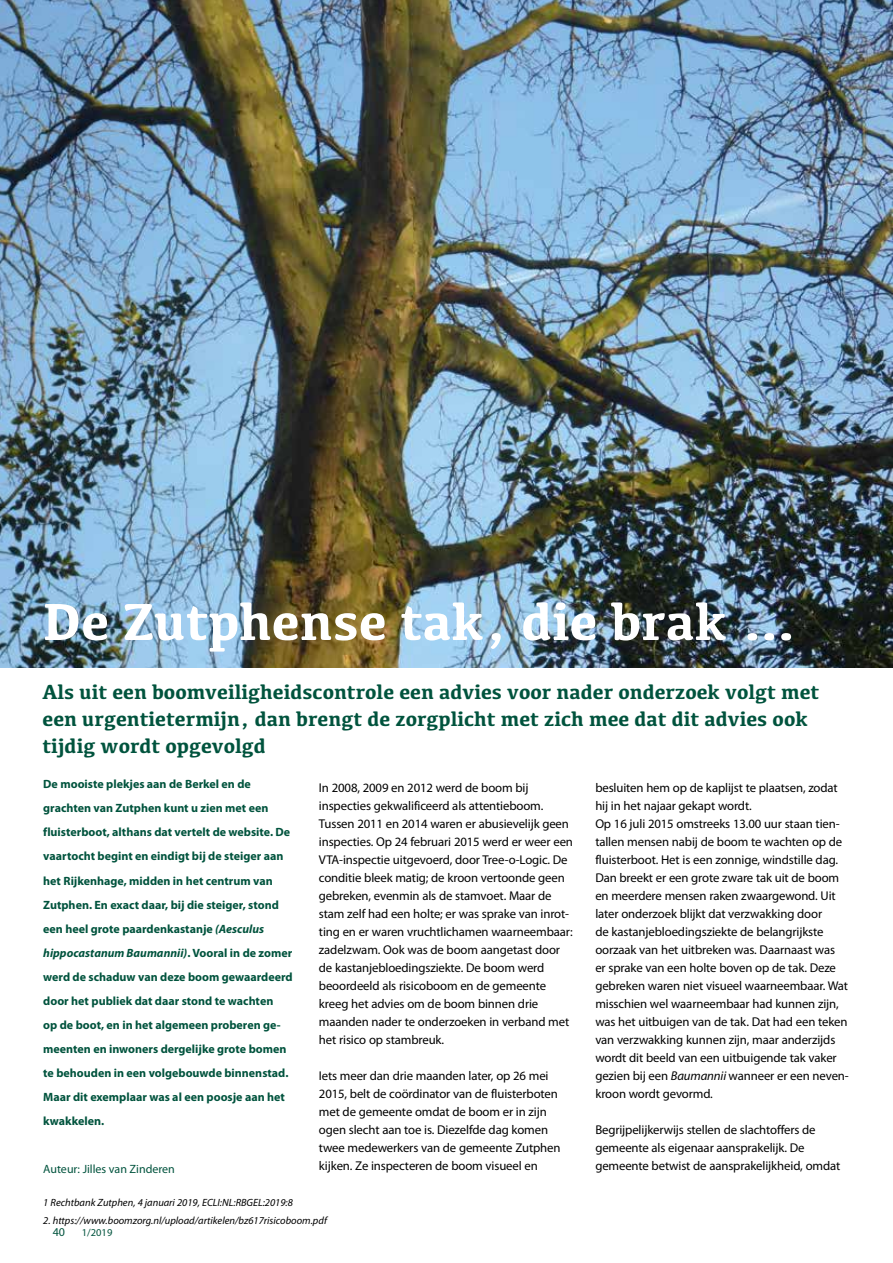
<style>
.page{position:relative;width:893px;height:1263px;background:#fff}
.page>*{position:absolute;margin:0;border:0;box-sizing:border-box;transform-origin:0 0}
.t1{font:700 54px "Kefa";color:#fff}
.t2{font:700 21px/27px "Kefa";color:#00533d}
.t3{font:12.75px/18px "Myriad Pro";letter-spacing:-.01em;color:#000}
.t4{font:700 12px/24px "Myriad Pro";color:#00533d}
.t5{font:12px "Myriad Pro";color:#00533d}
.t6{font:italic 10.5px "Myriad Pro";color:#000}
.t7{font:10.5px "Myriad Pro";color:#00533d}
.s1{font-style:italic}
</style>
<div class="page">
<img style="left:0;top:0;width:893px;height:668px">
<h1 class="t1" style="left:43px;top:586px;width:760px">De Zutphense tak, die brak …</h1>
<h2 class="t2" style="left:43px;top:677px;width:778px">Als uit een boomveiligheidscontrole een advies voor nader onderzoek volgt met een urgentietermijn, dan brengt de zorgplicht met zich mee dat dit advies ook tijdig wordt opgevolgd</h2>
<p class="t4" style="left:43px;top:772px;width:251px">De mooiste plekjes aan de Berkel en de grachten van Zutphen kunt u zien met een fluisterboot, althans dat vertelt de website. De vaartocht begint en eindigt bij de steiger aan het Rijkenhage, midden in het centrum van Zutphen. En exact daar, bij die steiger, stond een heel grote paardenkastanje <span class="s1">(Aesculus hippocastanum Baumannii)</span>. Vooral in de zomer werd de schaduw van deze boom gewaardeerd door het publiek dat daar stond te wachten<br>op de boot, en in het algemeen proberen ge&shy;meenten en inwoners dergelijke grote bomen te behouden in een volgebouwde binnenstad.<br>Maar dit exemplaar was al een poosje aan het kwakkelen.</p>
<p class="t5" style="left:43px;top:1161px;width:133px">Auteur: Jilles van Zinderen</p>
<p class="t3" style="left:319px;top:779px;width:256px">In 2008, 2009 en 2012 werd de boom bij inspecties gekwalificeerd als attentieboom.<br>Tussen 2011 en 2014 waren er abusievelijk geen inspecties. Op 24 februari 2015 werd er weer een VTA-inspectie uitgevoerd, door Tree-o-Logic. De conditie bleek matig; de kroon vertoonde geen gebreken, evenmin als de stamvoet. Maar de stam zelf had een holte; er was sprake van inrot&shy;ting en er waren vruchtlichamen waarneembaar: zadelzwam. Ook was de boom aangetast door de kastanjebloedingsziekte. De boom werd beoordeeld als risicoboom en de gemeente kreeg het advies om de boom binnen drie maanden nader te onderzoeken in verband met het risico op stambreuk.</p>
<p class="t3" style="left:319px;top:1067px;width:243px">Iets meer dan drie maanden later, op 26 mei 2015, belt de coördinator van de fluisterboten met de gemeente omdat de boom er in zijn ogen slecht aan toe is. Diezelfde dag komen twee medewerkers van de gemeente Zutphen kijken. Ze inspecteren de boom visueel en</p>
<p class="t6" style="left:43px;top:1196px;width:251px">1 Rechtbank Zutphen, 4 januari 2019, ECLI:NL:RBGEL:2019:8</p>
<p class="t6" style="left:43px;top:1214px;width:285px">2. https://www.boomzorg.nl/upload/artikelen/bz617risicoboom.pdf</p>
<p class="t5" style="left:53px;top:1224px;width:14px">40</p>
<p class="t7" style="left:82px;top:1226px;width:32px">1/2019</p>
<p class="t3" style="left:595px;top:779px;width:255px">besluiten hem op de kaplijst te plaatsen, zodat hij in het najaar gekapt wordt.<br>Op 16 juli 2015 omstreeks 13.00 uur staan tien&shy;tallen mensen nabij de boom te wachten op de fluisterboot. Het is een zonnige, windstille dag.<br>Dan breekt er een grote zware tak uit de boom en meerdere mensen raken zwaargewond. Uit later onderzoek blijkt dat verzwakking door<br>de kastanjebloedingsziekte de belangrijkste oorzaak van het uitbreken was. Daarnaast was er sprake van een holte boven op de tak. Deze gebreken waren niet visueel waarneembaar. Wat misschien wel waarneembaar had kunnen zijn, was het uitbuigen van de tak. Dat had een teken van verzwakking kunnen zijn, maar anderzijds wordt dit beeld van een uitbuigende tak vaker gezien bij een <span class="s1">Baumannii</span> wanneer er een neven&shy;kroon wordt gevormd.</p>
<p class="t3" style="left:595px;top:1121px;width:246px">Begrijpelijkerwijs stellen de slachtoffers de gemeente als eigenaar aansprakelijk. De gemeente betwist de aansprakelijkheid, omdat</p>
</div>
